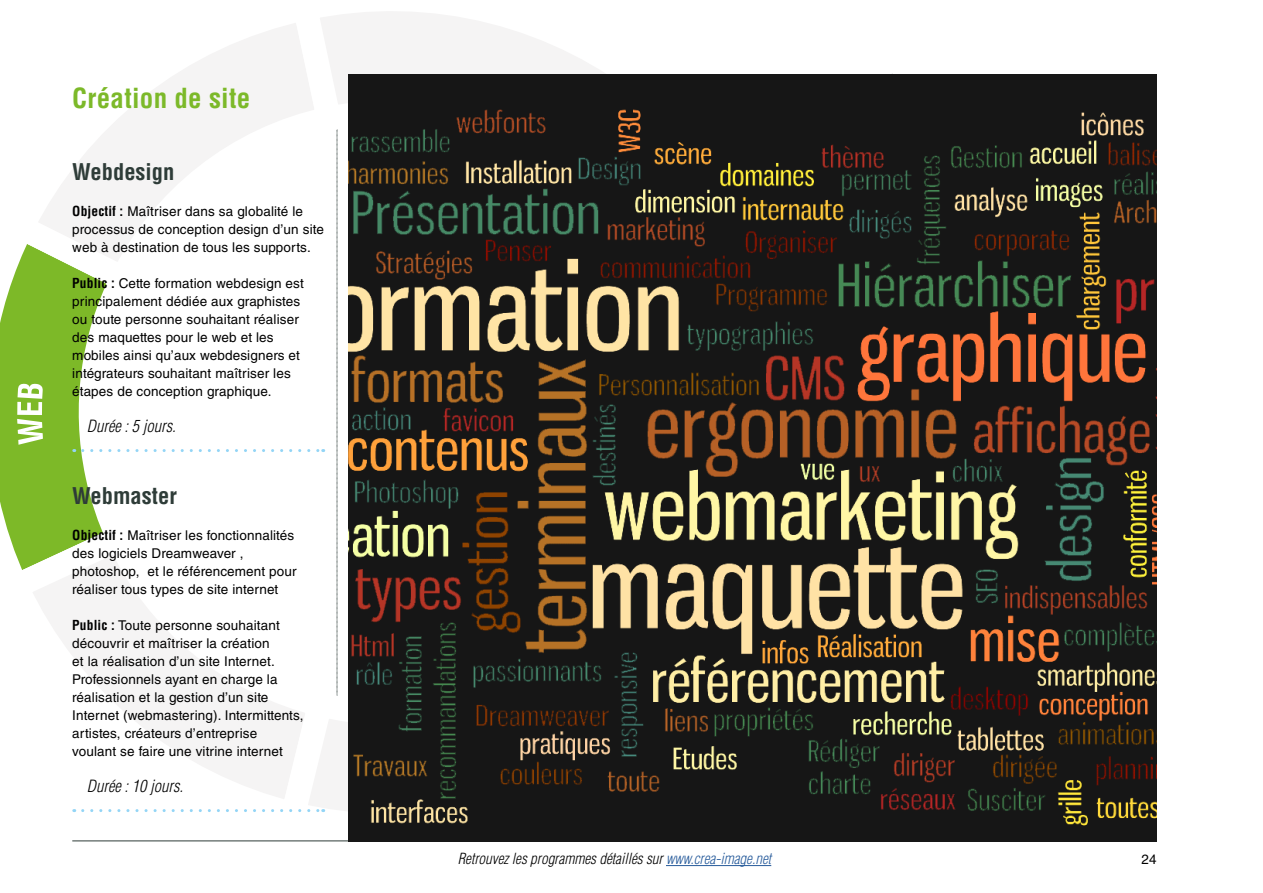
<style>
.page{position:relative;width:1263px;height:893px;background:#fff}
.page>*{position:absolute;margin:0;border:0;box-sizing:border-box;transform-origin:0 0}
.t1{font:700 condensed 27px "Helvetica LT Std";letter-spacing:.01em;color:#7cb929}
.t2{font:700 condensed 22.5px "Helvetica LT Std";color:#2e3c38}
.t3{font:italic 300 condensed 16.5px "Helvetica LT Std";color:#000}
.t4{font:italic 300 condensed 15px "Helvetica LT Std";color:#000}
.t5{font:13.5px/18px "Helvetica LT Std";letter-spacing:.01em;color:#000}
.s1{font-weight:700;font-stretch:condensed}
.s2{color:#275b9b}
</style>
<div class="page">
<hr style="left:72px;top:841px;width:1085px;height:1px;background:#2e3c38">
<hr style="left:666px;top:865px;width:105px;height:1px;background:#275b9b">
<svg style="left:337px;top:310px;width:1px;height:197px"></svg>
<svg style="left:201px;top:28px;width:148px;height:282px"></svg>
<svg style="left:277px;top:12px;width:410px;height:202px"></svg>
<svg style="left:33px;top:507px;width:316px;height:335px"></svg>
<svg style="left:264px;top:617px;width:85px;height:215px"></svg>
<div style="left:379px;top:39px;width:180px;height:36px;background:#f5f4f4"></div>
<div style="left:138px;top:668px;width:55px;height:52px;background:#f5f4f4"></div>
<svg style="left:0;top:60px;width:324px;height:526px"></svg>
<svg style="left:83px;top:809px;width:241px;height:3px"></svg>
<img style="left:349px;top:75px;width:808px;height:766px">
<h1 class="t1" style="left:72px;top:81px;width:180px">Création de site</h1>
<h2 class="t2" style="left:72px;top:158px;width:104px">Webdesign</h2>
<p class="t5" style="left:72px;top:202px;width:253px"><span class="s1">Objectif :</span> Maîtriser dans sa globalité le processus de conception design d’un site web à destination de tous les supports.</p>
<p class="t5" style="left:72px;top:274px;width:233px"><span class="s1">Public :</span> Cette formation webdesign est principalement dédiée aux graphistes ou toute personne souhaitant réaliser des maquettes pour le web et les mobiles ainsi qu’aux webdesigners et intégrateurs souhaitant maîtriser les étapes de conception graphique.</p>
<p class="t3" style="left:87px;top:416px;width:90px">Durée : 5 jours.</p>
<h2 class="t2" style="left:72px;top:482px;width:106px">Webmaster</h2>
<p class="t5" style="left:72px;top:526px;width:226px"><span class="s1">Objectif :</span> Maîtriser les fonctionnalités des logiciels Dreamweaver , photoshop, et le référencement pour réaliser tous types de site internet</p>
<p class="t5" style="left:72px;top:616px;width:233px"><span class="s1">Public :</span> Toute personne souhaitant découvrir et maîtriser la création<br>et la réalisation d’un site Internet.<br>Professionnels ayant en charge la réalisation et la gestion d’un site Internet (webmastering). Intermittents, artistes, créateurs d’entreprise voulant se faire une vitrine internet</p>
<p class="t3" style="left:87px;top:776px;width:98px">Durée : 10 jours.</p>
<p class="t4" style="left:458px;top:849px;width:315px">Retrouvez les programmes détaillés sur <span class="s2">www.crea-image.net</span></p>
<p class="t5" style="left:1141px;top:850px;width:17px">24</p>
</div>
